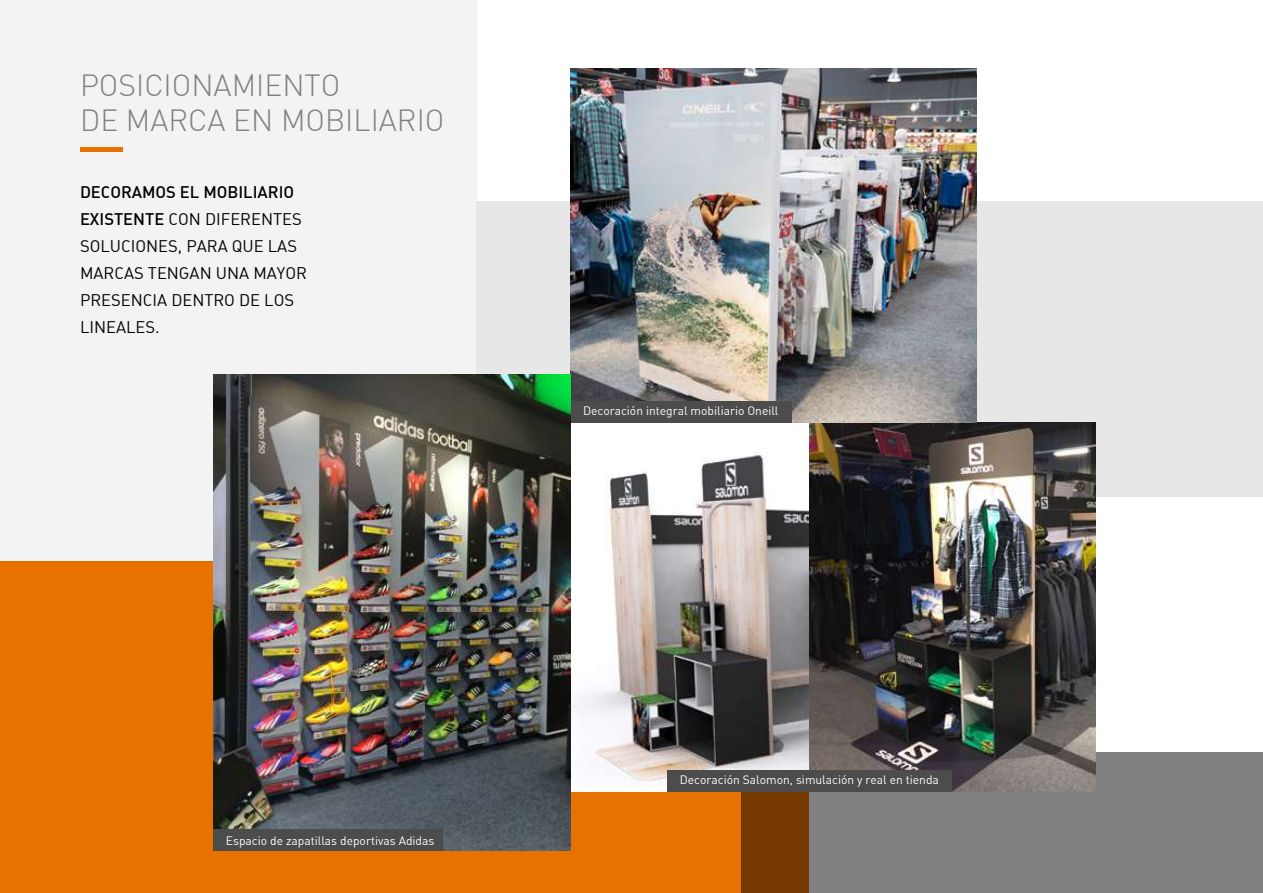
<style>
.page{position:relative;width:1263px;height:893px;background:#fff}
.page>*{position:absolute;margin:0;border:0;box-sizing:border-box;transform-origin:0 0}
.t1{font:300 30px/34.5px "DIN";color:#818181}
.t2{font:16.5px/27px "DIN Alternate";color:#000}
.t3{font:12px "DIN Alternate";color:#fff}
.s1{font-weight:500}
</style>
<div class="page">
<div style="left:0;top:0;width:476px;height:561px;background:#f3f3f3"></div>
<div style="left:476px;top:201px;width:787px;height:295px;background:#e7e7e7"></div>
<div style="left:0;top:561px;width:809px;height:332px;background:#e87200"></div>
<div style="left:80px;top:147px;width:43px;height:5px;background:#e87200"></div>
<div style="left:741px;top:753px;width:522px;height:140px;background:#818181"></div>
<img style="left:570px;top:423px;width:525px;height:368px">
<img style="left:570px;top:69px;width:407px;height:354px">
<div style="left:570px;top:401px;width:221px;height:22px;background:#4c4c4c"></div>
<div style="left:667px;top:770px;width:284px;height:21px;background:#4c4c4c"></div>
<img style="left:213px;top:375px;width:357px;height:476px">
<div style="left:213px;top:829px;width:230px;height:22px;background:#4c4c4c"></div>
<h1 class="t1" style="left:80px;top:68px;width:366px">POSICIONAMIENTO<br>DE MARCA EN MOBILIARIO</h1>
<p class="t2" style="left:80px;top:178px;width:228px"><span class="s1">DECORAMOS EL MOBILIARIO<br>EXISTENTE</span> CON DIFERENTES<br>SOLUCIONES, PARA QUE LAS<br>MARCAS TENGAN UNA MAYOR<br>PRESENCIA DENTRO DE LOS<br>LINEALES.</p>
<p class="t3" style="left:583px;top:403px;width:197px">Decoración integral mobiliario Oneill</p>
<p class="t3" style="left:226px;top:833px;width:210px">Espacio de zapatillas deportivas Adidas</p>
<p class="t3" style="left:680px;top:772px;width:261px">Decoración Salomon, simulación y real en tienda</p>
</div>
